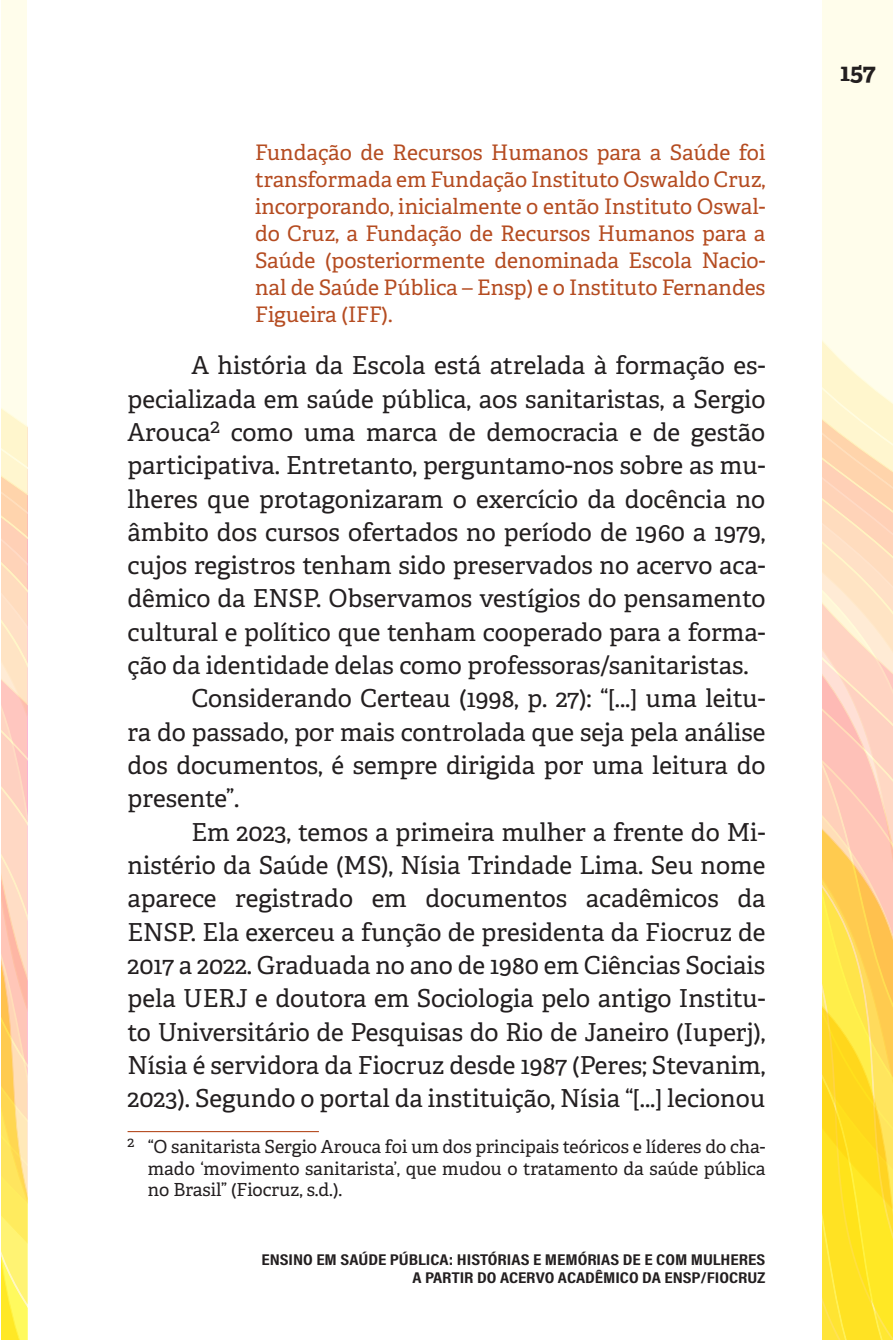
<style>
.page{position:relative;width:893px;height:1340px;background:#fff}
.page>*{position:absolute;margin:0;border:0;box-sizing:border-box;transform-origin:0 0}
.t1{font:24.75px/33.3px "Adelle";color:#231f20;text-align:justify}
.t2{font:700 24.75px "Adelle";color:#231f20}
.RECUO{font:21.38px/27px "Adelle";color:#b54c21;text-align:justify}
.RODAPÉ{font:18px/21.6px "Adelle";color:#231f20;text-align:justify}
.t3{font:700 15.75px/18.9px "Acumin Pro Cond";color:#231f20;text-align:right;scale:1.2 1}
</style>
<div class="page">
<svg style="left:823px;top:0;width:70px;height:1339px;background:#fee59d"></svg>
<svg style="left:2px;top:0;width:25px;height:1339px;background:#fee6b9"></svg>
<hr style="left:128px;top:1131px;width:191px;height:1px;background:#b54c21">
<p class="RECUO" style="left:255px;top:139px;width:512px">Fundação de Recursos Humanos para a Saúde foi transformada em Fundação Instituto Oswaldo Cruz, incorporando, inicialmente o então Instituto Oswal&shy;do Cruz, a Fundação de Recursos Humanos para a Saúde (posteriormente denominada Escola Nacio&shy;nal de Saúde Pública – Ensp) e o Instituto Fernandes Figueira (IFF).</p>
<p class="t1" style="left:128px;top:349px;width:639px;text-indent:64px">A história da Escola está atrelada à formação es&shy;pecializada em saúde pública, aos sanitaristas, a Sergio Arouca<sup>2</sup> como uma marca de democracia e de gestão participativa. Entretanto, perguntamo-nos sobre as mu&shy;lheres que protagonizaram o exercício da docência no âmbito dos cursos ofertados no período de 1960 a 1979, cujos registros tenham sido preservados no acervo aca&shy;dêmico da ENSP. Observamos vestígios do pensamento cultural e político que tenham cooperado para a forma&shy;ção da identidade delas como professoras/sanitaristas.</p>
<p class="t1" style="left:128px;top:682px;width:639px;text-indent:64px">Considerando Certeau (1998, p. 27): “[...] uma leitu&shy;ra do passado, por mais controlada que seja pela análise dos documentos, é sempre dirigida por uma leitura do presente”.</p>
<p class="t1" style="left:128px;top:815px;width:639px;text-indent:64px">Em 2023, temos a primeira mulher a frente do Mi&shy;nistério da Saúde (MS), Nísia Trindade Lima. Seu nome aparece registrado em documentos acadêmicos da ENSP. Ela exerceu a função de presidenta da Fiocruz de 2017 a 2022. Graduada no ano de 1980 em Ciências Sociais pela UERJ e doutora em Sociologia pelo antigo Institu&shy;to Universitário de Pesquisas do Rio de Janeiro (Iuperj), Nísia é servidora da Fiocruz desde 1987 (Peres; Stevanim, 2023). Segundo o portal da instituição, Nísia “[...] lecionou</p>
<p class="RODAPÉ" style="left:148px;top:1136px;width:619px;text-indent:-20px"><sup>2</sup> “O sanitarista Sergio Arouca foi um dos principais teóricos e líderes do cha&shy;mado ‘movimento sanitarista’, que mudou o tratamento da saúde pública no Brasil” (Fiocruz, s.d.).</p>
<p class="t3" style="left:262px;top:1249px;width:421px">ENSINO EM SAÚDE PÚBLICA: HISTÓRIAS E MEMÓRIAS DE E COM MULHERES<br>A PARTIR DO ACERVO ACADÊMICO DA ENSP/FIOCRUZ</p>
<p class="t2" style="left:840px;top:57px;width:37px">157</p>
</div>
